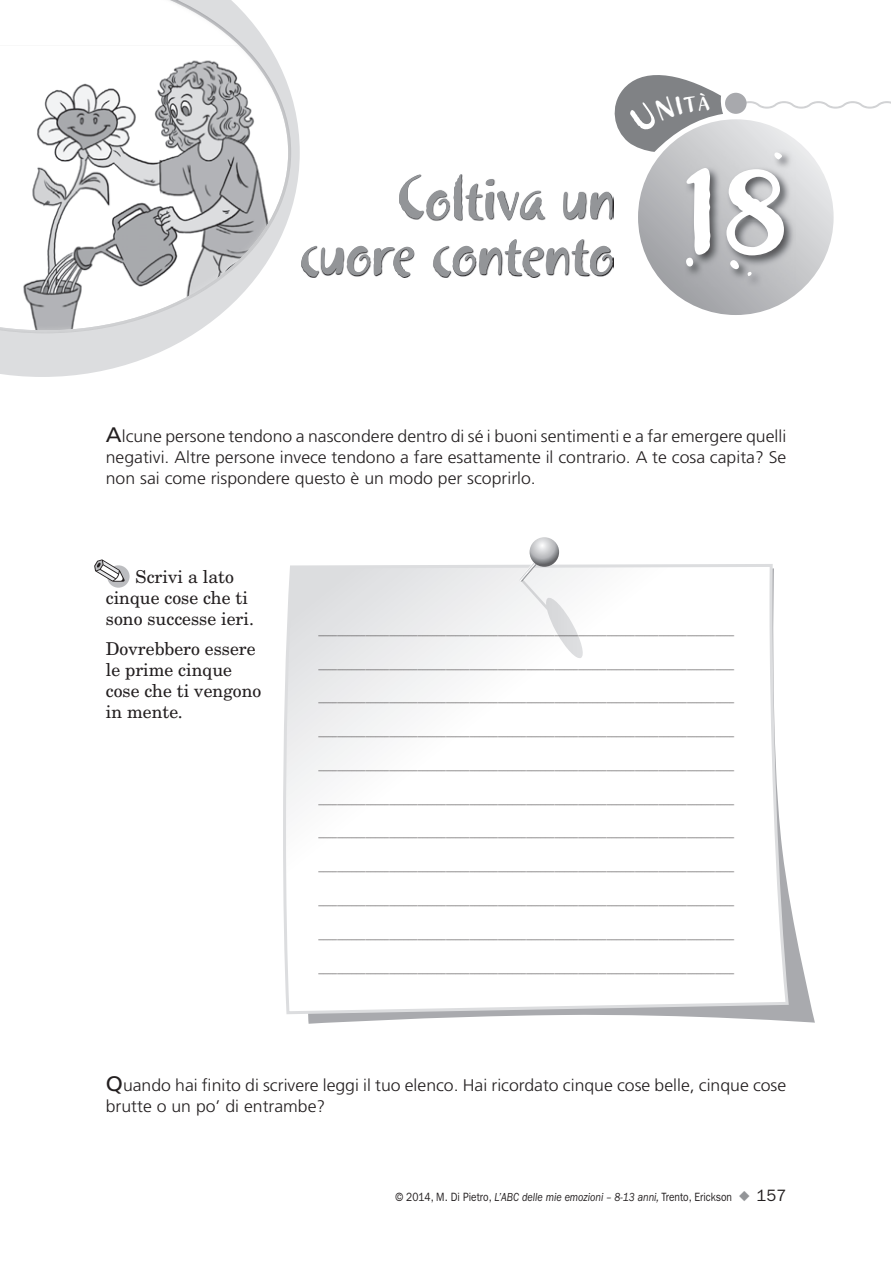
<style>
.page{position:relative;width:891px;height:1266px;background:#fff}
.page>*{position:absolute;margin:0;border:0;box-sizing:border-box;transform-origin:0 0}
.t1{font:127.5px "Khaki Std 2";color:#fff}
.t2{font:63px/55.5px "Khaki Std 1";letter-spacing:-.02em;color:#939598;text-align:right;scale:.95 1}
.t3{font:17.7px/21px "New Century Schlbk LT Std";color:#231f20;text-align:center}
.t4{font:300 16.8px/21px "Frutiger LT Std";color:#231f20;text-align:justify;scale:1.05 1}
.t5{font:12px "ITC Franklin Gothic Std";color:#231f20;scale:.85 1}
.t6{font:300 9px "Frutiger LT Std";color:#231f20;scale:1.05 1}
.s1{font-weight:400;font-size:21px}
.s2{font-style:italic}
.s3{color:#939598}
.s4{font-size:16.5px}
</style>
<div class="page">
<svg style="left:0;top:95px;width:300px;height:282px"></svg>
<img style="left:0;top:0;width:291px;height:333px">
<img style="left:302px;top:175px;width:307px;height:102px">
<svg style="left:107px;top:565px;width:23px;height:22px"></svg>
<svg style="left:94px;top:559px;width:31px;height:22px"></svg>
<svg style="left:306px;top:896px;width:509px;height:127px"></svg>
<svg style="left:283px;top:564px;width:506px;height:449px"></svg>
<svg style="left:519px;top:549px;width:66px;height:111px"></svg>
<svg style="left:530px;top:537px;width:29px;height:29px"></svg>
<svg style="left:609px;top:75px;width:282px;height:240px"></svg>
<h2 class="t2" style="left:299px;top:170px;width:334px">Coltiva un cuore contento</h2>
<h1 class="t1" style="left:678px;top:135px;width:113px">18</h1>
<p class="t4" style="left:106px;top:426px;width:650px"><span class="s1">A</span>lcune persone tendono a nascondere dentro di sé i buoni sentimenti e a far emergere quelli negativi. Altre persone invece tendono a fare esattamente il contrario. A te cosa capita? Se non sai come rispondere questo è un modo per scoprirlo.</p>
<h3 class="t3" style="left:106px;top:566px;width:150px">Scrivi a lato cinque cose che ti sono successe ieri.</h3>
<h3 class="t3" style="left:106px;top:637px;width:157px;text-align:left">Dovrebbero essere le prime cinque cose che ti vengono in mente.</h3>
<p class="t6" style="left:318px;top:626px;width:397px">________________________________________________________________________________________</p>
<p class="t6" style="left:318px;top:660px;width:397px">________________________________________________________________________________________</p>
<p class="t6" style="left:318px;top:694px;width:397px">________________________________________________________________________________________</p>
<p class="t6" style="left:318px;top:727px;width:397px">________________________________________________________________________________________</p>
<p class="t6" style="left:318px;top:761px;width:397px">________________________________________________________________________________________</p>
<p class="t6" style="left:318px;top:795px;width:397px">________________________________________________________________________________________</p>
<p class="t6" style="left:318px;top:829px;width:397px">________________________________________________________________________________________</p>
<p class="t6" style="left:318px;top:862px;width:397px">________________________________________________________________________________________</p>
<p class="t6" style="left:318px;top:896px;width:397px">________________________________________________________________________________________</p>
<p class="t6" style="left:318px;top:930px;width:397px">________________________________________________________________________________________</p>
<p class="t6" style="left:318px;top:964px;width:397px">________________________________________________________________________________________</p>
<h3 class="t4" style="left:106px;top:1074px;width:650px"><span class="s1">Q</span>uando hai nito di scrivere leggi il tuo elenco. Hai ricordato cinque cose belle, cinque cose brutte o un po’ di entrambe?</h3>
<h3 class="t5" style="left:395px;top:1189px;width:461px">© 2014, M. Di Pietro, <span class="s2">L’ABC delle mie emozioni – 8-13 anni,</span> Trento, Erickson <span class="s3">◆</span> <span class="s4">157</span></h3>
</div>
